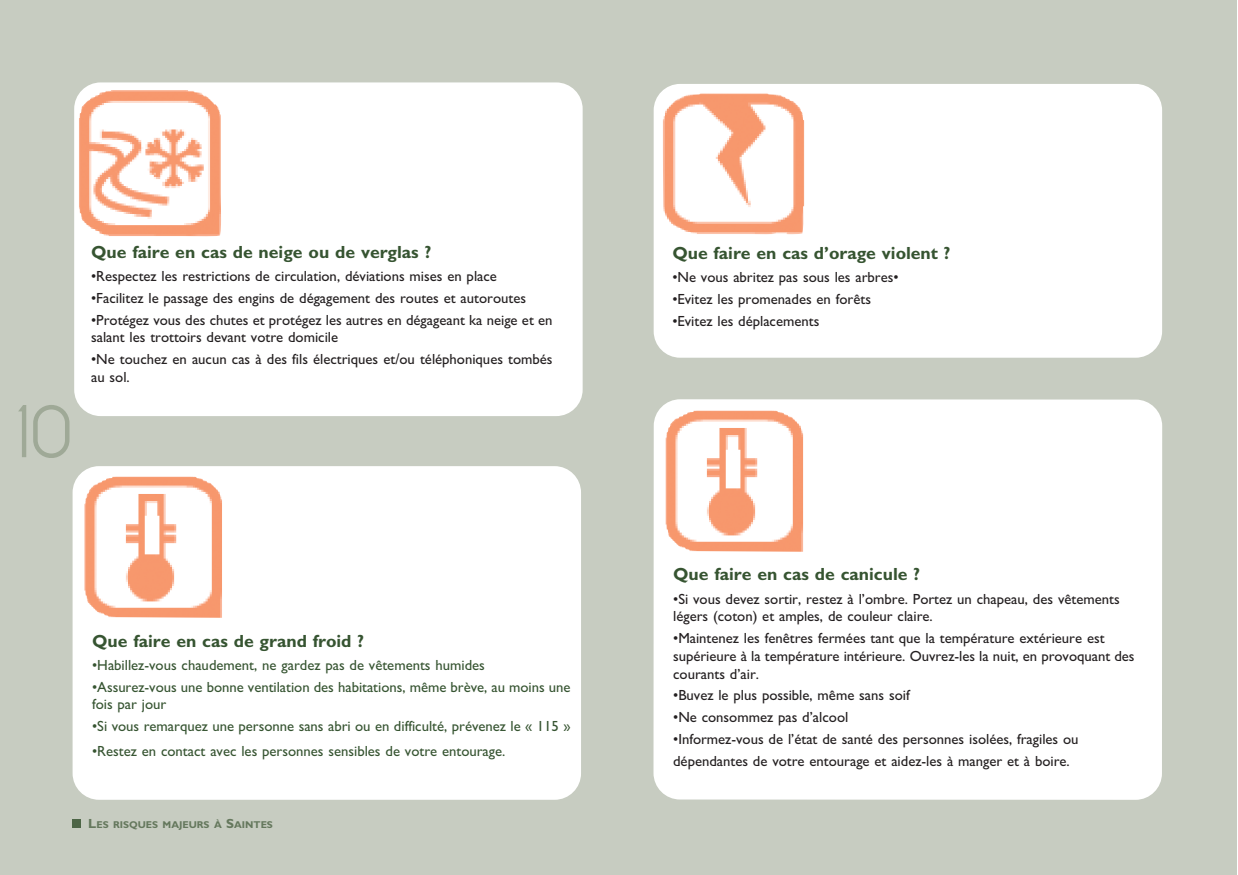
<style>
.page{position:relative;width:1238px;height:875px;background:#fff}
.page>*{position:absolute;margin:0;border:0;box-sizing:border-box;transform-origin:0 0}
.t1{font:700 17.7px "M Gill Sans";color:#365431}
.t2{font:14.7px/17.7px "M Gill Sans";color:#231f20}
.t3{font:14.7px/17.7px "M Gill Sans";color:#365431}
.t4{font:700 9.9px "M Gill Sans";color:#65785d}
.s1{font-size:13.2px}
</style>
<div class="page">
<div style="left:0;top:0;width:1237px;height:874px;background:#c7ccc1"></div>
<div style="left:73px;top:818px;width:8px;height:9px;background:#4d6546"></div>
<div style="left:654px;top:84px;width:508px;height:273px;background:#fff;border-radius:26px"></div>
<div style="left:74px;top:82px;width:509px;height:334px;background:#fff;border-radius:26px"></div>
<div style="left:73px;top:466px;width:508px;height:333px;background:#fff;border-radius:26px"></div>
<div style="left:653px;top:399px;width:509px;height:400px;background:#fff;border-radius:27px"></div>
<img style="left:663px;top:93px;width:141px;height:142px">
<img style="left:79px;top:90px;width:142px;height:147px">
<img style="left:85px;top:476px;width:137px;height:141px">
<img style="left:666px;top:410px;width:137px;height:141px">
<svg style="left:18px;top:405px;width:8px;height:52px"></svg>
<svg style="left:33px;top:405px;width:36px;height:53px"></svg>
<p class="t1" style="left:91px;top:246px;width:342px">Que faire en cas de neige ou de verglas ?</p>
<p class="t2" style="left:91px;top:269px;width:407px">•Respectez les restrictions de circulation, déviations mises en place</p>
<p class="t2" style="left:91px;top:291px;width:436px">•Facilitez le passage des engins de dégagement des routes et autoroutes</p>
<p class="t2" style="left:91px;top:312px;width:463px">•Protégez vous des chutes et protégez les autres en dégageant ka neige et en salant les trottoirs devant votre domicile</p>
<p class="t2" style="left:91px;top:352px;width:463px">•Ne touchez en aucun cas à des fils électriques et/ou téléphoniques tombés au sol.</p>
<p class="t1" style="left:92px;top:634px;width:273px">Que faire en cas de grand froid ?</p>
<p class="t3" style="left:92px;top:657px;width:394px">•Habillez-vous chaudement, ne gardez pas de vêtements humides</p>
<p class="t3" style="left:92px;top:679px;width:480px">•Assurez-vous une bonne ventilation des habitations, même brève, au moins une fois par jour</p>
<p class="t3" style="left:92px;top:718px;width:480px">•Si vous remarquez une personne sans abri ou en difficulté, prévenez le « 115 »</p>
<p class="t3" style="left:92px;top:743px;width:415px">•Restez en contact avec les personnes sensibles de votre entourage.</p>
<p class="t4" style="left:88px;top:820px;width:186px"><span class="s1">L</span>ES RISQUES MAJEURS À <span class="s1">S</span>AINTES</p>
<p class="t1" style="left:672px;top:247px;width:280px">Que faire en cas d’orage violent ?</p>
<p class="t2" style="left:672px;top:270px;width:228px">•Ne vous abritez pas sous les arbres•</p>
<p class="t2" style="left:672px;top:292px;width:200px">•Evitez les promenades en forêts</p>
<p class="t2" style="left:672px;top:314px;width:148px">•Evitez les déplacements</p>
<p class="t1" style="left:673px;top:568px;width:248px">Que faire en cas de canicule ?</p>
<p class="t2" style="left:673px;top:591px;width:448px">•Si vous devez sortir, restez à l’ombre. Portez un chapeau, des vêtements légers (coton) et amples, de couleur claire.</p>
<p class="t2" style="left:673px;top:630px;width:463px">•Maintenez les fenêtres fermées tant que la température extérieure est supérieure à la température intérieure. Ouvrez-les la nuit, en provoquant des courants d’air.</p>
<p class="t2" style="left:673px;top:688px;width:238px">•Buvez le plus possible, même sans soif</p>
<p class="t2" style="left:673px;top:709px;width:177px">•Ne consommez pas d’alcool</p>
<p class="t2" style="left:673px;top:729px;width:407px;line-height:21.8px">•Informez-vous de l’état de santé des personnes isolées, fragiles ou dépendantes de votre entourage et aidez-les à manger et à boire.</p>
</div>
